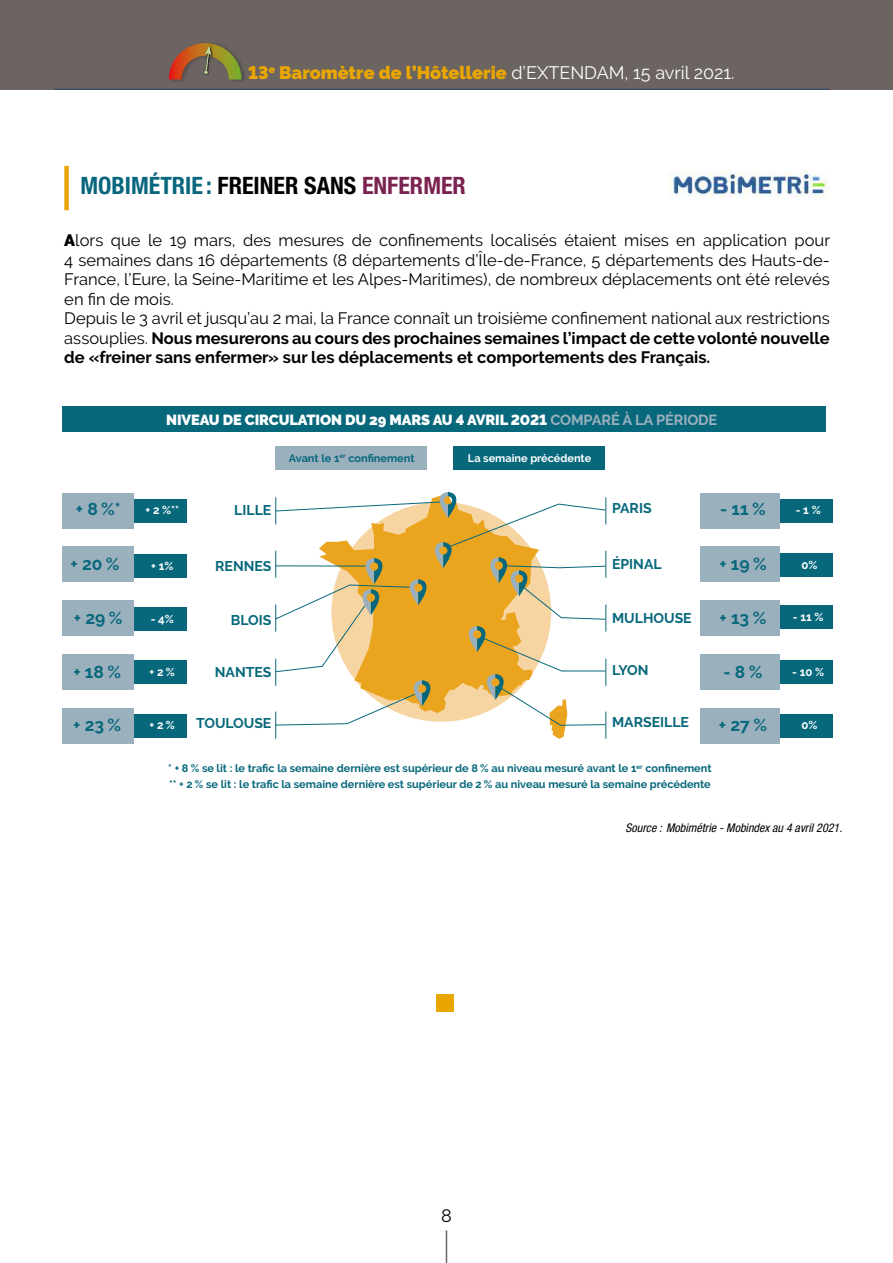
<style>
.page{position:relative;width:893px;height:1263px;background:#fff}
.page>*{position:absolute;margin:0;border:0;box-sizing:border-box;transform-origin:0 0}
.t1{font:700 condensed 24px "Helvetica Neue LT Std";color:#08667d}
.t2{font:900 18px "Raleway";color:#eaa600}
.t3{font:18px "Raleway";color:#000}
.t4{font:700 17.25px "Raleway";color:#07687c}
.t5{font:16.5px/19.5px "Raleway";color:#000}
.t6{font:900 14.55px "Raleway";letter-spacing:-.01em;color:#fff}
.t7{font:700 14.1px "Raleway";color:#07687c}
.t8{font:italic condensed 12px "Helvetica Neue LT Std";color:#000}
.t9{font:700 11.4px "Raleway";color:#fff}
.t10{font:700 10.95px/15.6px "Raleway";color:#07687c}
.t11{font:700 10.95px "Raleway";color:#fff}
.s1{font-weight:400;color:#fff}
.s2{color:#000}
.s3{color:#7b2350}
.s4{font-weight:900}
.s5{font-weight:700}
.s6{font-weight:700;color:#9bb0bd}
</style>
<div class="page">
<div style="left:0;top:0;width:893px;height:89px;background:#6c6461"></div>
<hr style="left:54px;top:89px;width:775px;height:1px;background:#214669">
<div style="left:169px;top:41px;width:77px;height:41px;background:#000;opacity:.22"></div>
<svg style="left:169px;top:43px;width:73px;height:37px"></svg>
<hr style="left:446px;top:1230px;width:1px;height:33px;background:#6c6461">
<div style="left:63px;top:493px;width:71px;height:35px;background:#9bb0bd"></div>
<div style="left:63px;top:406px;width:763px;height:26px;background:#07687c"></div>
<div style="left:63px;top:546px;width:71px;height:36px;background:#9bb0bd"></div>
<div style="left:63px;top:600px;width:71px;height:36px;background:#9bb0bd"></div>
<div style="left:63px;top:654px;width:71px;height:36px;background:#9bb0bd"></div>
<div style="left:63px;top:708px;width:71px;height:35px;background:#9bb0bd"></div>
<div style="left:700px;top:493px;width:80px;height:35px;background:#9bb0bd"></div>
<div style="left:700px;top:546px;width:80px;height:36px;background:#9bb0bd"></div>
<div style="left:700px;top:600px;width:80px;height:36px;background:#9bb0bd"></div>
<div style="left:700px;top:654px;width:80px;height:36px;background:#9bb0bd"></div>
<div style="left:700px;top:708px;width:80px;height:35px;background:#9bb0bd"></div>
<svg style="left:275px;top:492px;width:331px;height:247px"></svg>
<div style="left:780px;top:499px;width:53px;height:24px;background:#07687c"></div>
<div style="left:780px;top:553px;width:53px;height:24px;background:#07687c"></div>
<div style="left:780px;top:605px;width:53px;height:24px;background:#07687c"></div>
<div style="left:780px;top:714px;width:53px;height:23px;background:#07687c"></div>
<div style="left:780px;top:660px;width:53px;height:24px;background:#07687c"></div>
<div style="left:134px;top:499px;width:53px;height:24px;background:#07687c"></div>
<div style="left:453px;top:446px;width:151px;height:24px;background:#07687c"></div>
<div style="left:275px;top:446px;width:151px;height:24px;background:#9bb0bd"></div>
<div style="left:134px;top:554px;width:53px;height:23px;background:#07687c"></div>
<div style="left:134px;top:607px;width:53px;height:24px;background:#07687c"></div>
<div style="left:134px;top:714px;width:53px;height:24px;background:#07687c"></div>
<div style="left:134px;top:660px;width:53px;height:24px;background:#07687c"></div>
<div style="left:64px;top:166px;width:5px;height:44px;background:#eaa600"></div>
<img style="left:671px;top:169px;width:157px;height:28px">
<div style="left:437px;top:994px;width:17px;height:17px;background:#eaa600"></div>
<p class="t2" style="left:248px;top:62px;width:488px">13<sup>e</sup> Baromètre de l’Hôtellerie <span class="s1">d’EXTENDAM, 15 avril 2021.</span></p>
<h1 class="t1" style="left:81px;top:171px;width:387px">MOBIMÉTRIE : <span class="s2">FREINER SANS</span> <span class="s3">ENFERMER</span></h1>
<p class="t5" style="left:64px;top:231px;width:767px"><span class="s4">A</span>lors que le 19 mars, des mesures de confinements localisés étaient mises en application pour 4 semaines dans 16 départements (8 départements d’Île-de-France, 5 départements des Hauts-de-France, l’Eure, la Seine-Maritime et les Alpes-Maritimes), de nombreux déplacements ont été relevés en fin de mois.<br>Depuis le 3 avril et jusqu’au 2 mai, la France connaît un troisième confinement national aux restrictions assouplies. <span class="s5">Nous mesurerons au cours des prochaines semaines l’impact de cette volonté nouvelle de «freiner sans enfermer» sur les déplacements et comportements des Français.</span></p>
<p class="t6" style="left:166px;top:412px;width:553px">NIVEAU DE CIRCULATION DU 29 MARS AU 4 AVRIL 2021 <span class="s6">COMPARÉ À LA PÉRIODE</span></p>
<p class="t10" style="left:289px;top:450px;width:127px">Avant le 1<sup>er</sup> confinement</p>
<p class="t11" style="left:468px;top:452px;width:125px">La semaine précédente</p>
<p class="t4" style="left:76px;top:499px;width:46px">+ 8 %*</p>
<p class="t9" style="left:145px;top:504px;width:35px">+ 2 %**</p>
<p class="t7" style="left:234px;top:501px;width:39px">LILLE</p>
<p class="t7" style="left:612px;top:500px;width:41px">PARIS</p>
<p class="t4" style="left:720px;top:499px;width:47px">- 11 %</p>
<p class="t9" style="left:796px;top:503px;width:26px">- 1 %</p>
<p class="t4" style="left:71px;top:555px;width:50px">+ 20 %</p>
<p class="t4" style="left:74px;top:608px;width:50px">+ 29 %</p>
<p class="t4" style="left:74px;top:662px;width:49px">+ 18 %</p>
<p class="t4" style="left:73px;top:715px;width:49px">+ 23 %</p>
<p class="t9" style="left:151px;top:559px;width:24px">+ 1%</p>
<p class="t7" style="left:215px;top:558px;width:58px">RENNES</p>
<p class="t7" style="left:612px;top:556px;width:51px">ÉPINAL</p>
<p class="t9" style="left:151px;top:613px;width:25px">- 4%</p>
<p class="t7" style="left:231px;top:611px;width:42px">BLOIS</p>
<p class="t7" style="left:612px;top:610px;width:81px">MULHOUSE</p>
<p class="t9" style="left:150px;top:666px;width:27px">+ 2 %</p>
<p class="t7" style="left:215px;top:664px;width:58px">NANTES</p>
<p class="t7" style="left:612px;top:662px;width:38px">LYON</p>
<p class="t9" style="left:150px;top:719px;width:27px">+ 2 %</p>
<p class="t7" style="left:196px;top:715px;width:77px">TOULOUSE</p>
<p class="t7" style="left:612px;top:714px;width:79px">MARSEILLE</p>
<p class="t4" style="left:719px;top:555px;width:49px">+ 19 %</p>
<p class="t4" style="left:720px;top:608px;width:48px">+ 13 %</p>
<p class="t9" style="left:802px;top:559px;width:18px">0%</p>
<p class="t9" style="left:793px;top:610px;width:32px">- 11 %</p>
<p class="t4" style="left:723px;top:662px;width:40px">- 8 %</p>
<p class="t9" style="left:792px;top:666px;width:34px">- 10 %</p>
<p class="t4" style="left:719px;top:715px;width:50px">+ 27 %</p>
<p class="t9" style="left:802px;top:718px;width:18px">0%</p>
<p class="t10" style="left:168px;top:761px;width:545px">* + 8 % se lit : le trafic la semaine dernière est supérieur de 8 % au niveau mesuré avant le 1<sup>er</sup> confinement ** + 2 % se lit : le trafic la semaine dernière est supérieur de 2 % au niveau mesuré la semaine précédente</p>
<p class="t8" style="left:625px;top:821px;width:218px">Source : Mobimétrie - Mobindex au 4 avril 2021.</p>
<p class="t3" style="left:441px;top:1205px;width:12px">8</p>
</div>
